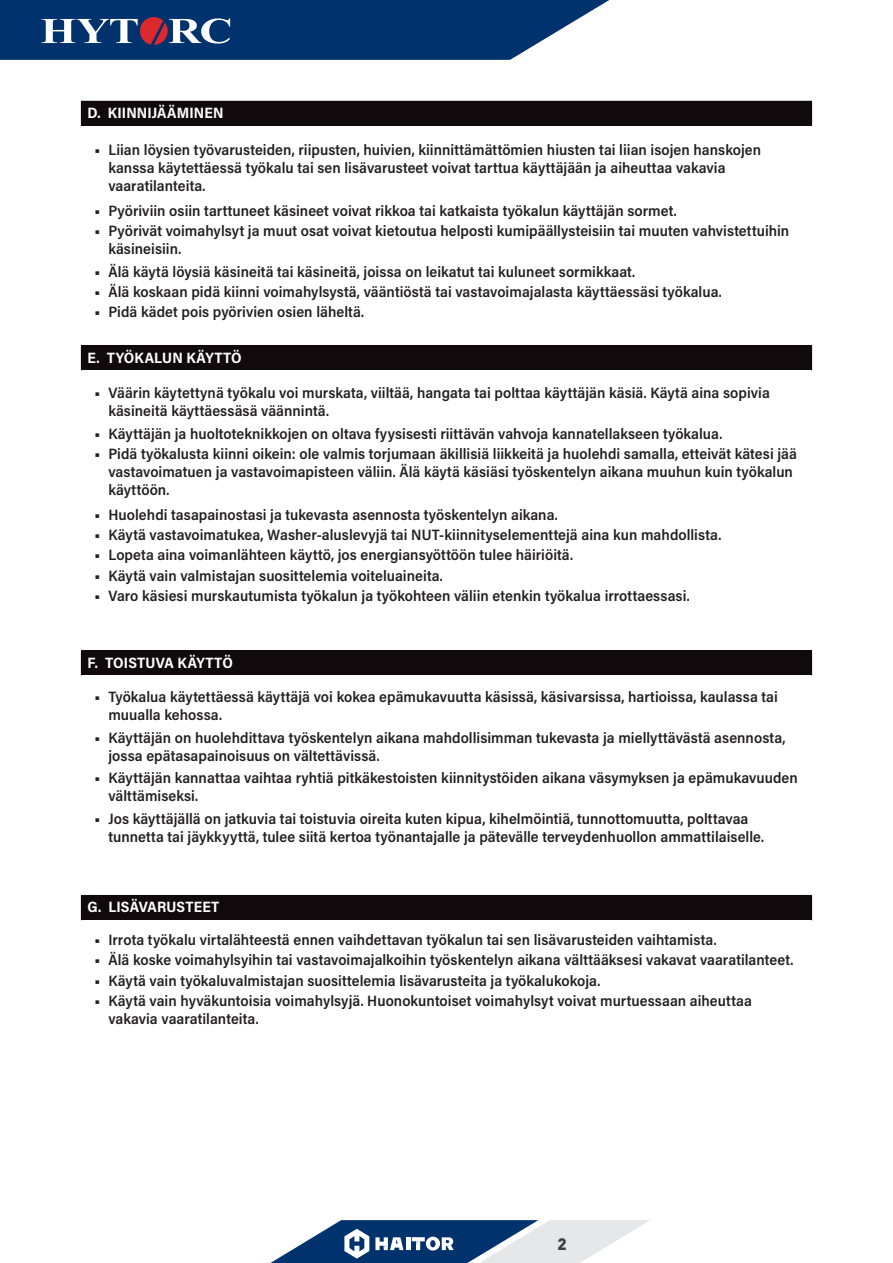
<style>
.page{position:relative;width:893px;height:1263px;background:#fff}
.page>*{position:absolute;margin:0;border:0;box-sizing:border-box;transform-origin:0 0}
.t1{font:900 16.5px "DINOT";color:#3e3e3f}
.t2{font:600 15px/18px "Acumin Pro Semi Cond";letter-spacing:.005em;color:#231f20}
.Ops_Manual_Body_Copy{font:700 15px "Acumin Pro Semi Cond";letter-spacing:.01em;color:#fff}
.s1{font-weight:900}
</style>
<div class="page">
<svg style="left:270px;top:1220px;width:380px;height:43px"></svg>
<svg style="left:0;top:0;width:609px;height:60px"></svg>
<div style="left:81px;top:101px;width:731px;height:25px;background:#110a0c"></div>
<div style="left:81px;top:651px;width:731px;height:24px;background:#110a0c"></div>
<hr style="left:81px;top:650px;width:731px;height:1px;background:#110a0c">
<div style="left:81px;top:895px;width:731px;height:25px;background:#110a0c"></div>
<div style="left:81px;top:345px;width:731px;height:25px;background:#110a0c"></div>
<p class="Ops_Manual_Body_Copy" style="left:87px;top:103px;width:138px">D. KIINNIJÄÄMINEN</p>
<p class="t2" style="left:108px;top:140px;width:654px;text-indent:-14px"><span class="s1">•</span> Liian löysien työvarusteiden, riipusten, huivien, kiinnittämättömien hiusten tai liian isojen hanskojen kanssa käytettäessä työkalu tai sen lisävarusteet voivat tarttua käyttäjään ja aiheuttaa vakavia vaaratilanteita.</p>
<p class="t2" style="left:95px;top:201px;width:583px"><span class="s1">•</span> Pyöriviin osiin tarttuneet käsineet voivat rikkoa tai katkaista työkalun käyttäjän sormet.</p>
<p class="t2" style="left:108px;top:221px;width:682px;text-indent:-14px"><span class="s1">•</span> Pyörivät voimahylsyt ja muut osat voivat kietoutua helposti kumipäällysteisiin tai muuten vahvistettuihin käsineisiin.</p>
<p class="t2" style="left:95px;top:262px;width:542px"><span class="s1">•</span> Älä käytä löysiä käsineitä tai käsineitä, joissa on leikatut tai kuluneet sormikkaat.</p>
<p class="t2" style="left:95px;top:282px;width:628px"><span class="s1">•</span> Älä koskaan pidä kiinni voimahylsystä, vääntiöstä tai vastavoimajalasta käyttäessäsi työkalua.</p>
<p class="t2" style="left:95px;top:302px;width:271px"><span class="s1">•</span> Pidä kädet pois pyörivien osien läheltä.</p>
<p class="Ops_Manual_Body_Copy" style="left:87px;top:347px;width:156px">E. TYÖKALUN KÄYTTÖ</p>
<p class="t2" style="left:108px;top:383px;width:663px;text-indent:-14px"><span class="s1">•</span> Väärin käytettynä työkalu voi murskata, viiltää, hangata tai polttaa käyttäjän käsiä. Käytä aina sopivia käsineitä käyttäessäsä väännintä.</p>
<p class="t2" style="left:95px;top:424px;width:629px"><span class="s1">•</span> Käyttäjän ja huoltoteknikkojen on oltava fyysisesti riittävän vahvoja kannatellakseen työkalua.</p>
<p class="t2" style="left:108px;top:444px;width:690px;text-indent:-14px"><span class="s1">•</span> Pidä työkalusta kiinni oikein: ole valmis torjumaan äkillisiä liikkeitä ja huolehdi samalla, etteivät kätesi jää vastavoimatuen ja vastavoimapisteen väliin. Älä käytä käsiäsi työskentelyn aikana muuhun kuin työkalun käyttöön.</p>
<p class="t2" style="left:95px;top:505px;width:464px"><span class="s1">•</span> Huolehdi tasapainostasi ja tukevasta asennosta työskentelyn aikana.</p>
<p class="t2" style="left:95px;top:525px;width:628px"><span class="s1">•</span> Käytä vastavoimatukea, Washer-aluslevyjä tai NUT-kiinnityselementtejä aina kun mahdollista.</p>
<p class="t2" style="left:95px;top:545px;width:480px"><span class="s1">•</span> Lopeta aina voimanlähteen käyttö, jos energiansyöttöön tulee häiriöitä.</p>
<p class="t2" style="left:95px;top:566px;width:349px"><span class="s1">•</span> Käytä vain valmistajan suosittelemia voiteluaineita.</p>
<p class="t2" style="left:95px;top:586px;width:596px"><span class="s1">•</span> Varo käsiesi murskautumista työkalun ja työkohteen väliin etenkin työkalua irrottaessasi.</p>
<p class="Ops_Manual_Body_Copy" style="left:87px;top:652px;width:147px">F. TOISTUVA KÄYTTÖ</p>
<p class="t2" style="left:108px;top:687px;width:671px;text-indent:-14px"><span class="s1">•</span> Työkalua käytettäessä käyttäjä voi kokea epämukavuutta käsissä, käsivarsissa, hartioissa, kaulassa tai muualla kehossa.</p>
<p class="t2" style="left:108px;top:728px;width:679px;text-indent:-14px"><span class="s1">•</span> Käyttäjän on huolehdittava työskentelyn aikana mahdollisimman tukevasta ja miellyttävästä asennosta, jossa epätasapainoisuus on vältettävissä.</p>
<p class="t2" style="left:108px;top:768px;width:691px;text-indent:-14px"><span class="s1">•</span> Käyttäjän kannattaa vaihtaa ryhtiä pitkäkestoisten kiinnitystöiden aikana väsymyksen ja epämukavuuden välttämiseksi.</p>
<p class="t2" style="left:108px;top:809px;width:657px;text-indent:-14px"><span class="s1">•</span> Jos käyttäjällä on jatkuvia tai toistuvia oireita kuten kipua, kihelmöintiä, tunnottomuutta, polttavaa tunnetta tai jäykkyyttä, tulee siitä kertoa työnantajalle ja pätevälle terveydenhuollon ammattilaiselle.</p>
<p class="Ops_Manual_Body_Copy" style="left:87px;top:897px;width:134px">G. LISÄVARUSTEET</p>
<p class="t2" style="left:95px;top:930px;width:623px"><span class="s1">•</span> Irrota työkalu virtalähteestä ennen vaihdettavan työkalun tai sen lisävarusteiden vaihtamista.</p>
<p class="t2" style="left:95px;top:950px;width:700px"><span class="s1">•</span> Älä koske voimahylsyihin tai vastavoimajalkoihin työskentelyn aikana välttääksesi vakavat vaaratilanteet.</p>
<p class="t2" style="left:95px;top:971px;width:507px"><span class="s1">•</span> Käytä vain työkaluvalmistajan suosittelemia lisävarusteita ja työkalukokoja.</p>
<p class="t2" style="left:108px;top:991px;width:645px;text-indent:-14px"><span class="s1">•</span> Käytä vain hyväkuntoisia voimahylsyjä. Huonokuntoiset voimahylsyt voivat murtuessaan aiheuttaa vakavia vaaratilanteita.</p>
<p class="t1" style="left:558px;top:1233px;width:11px">2</p>
</div>
